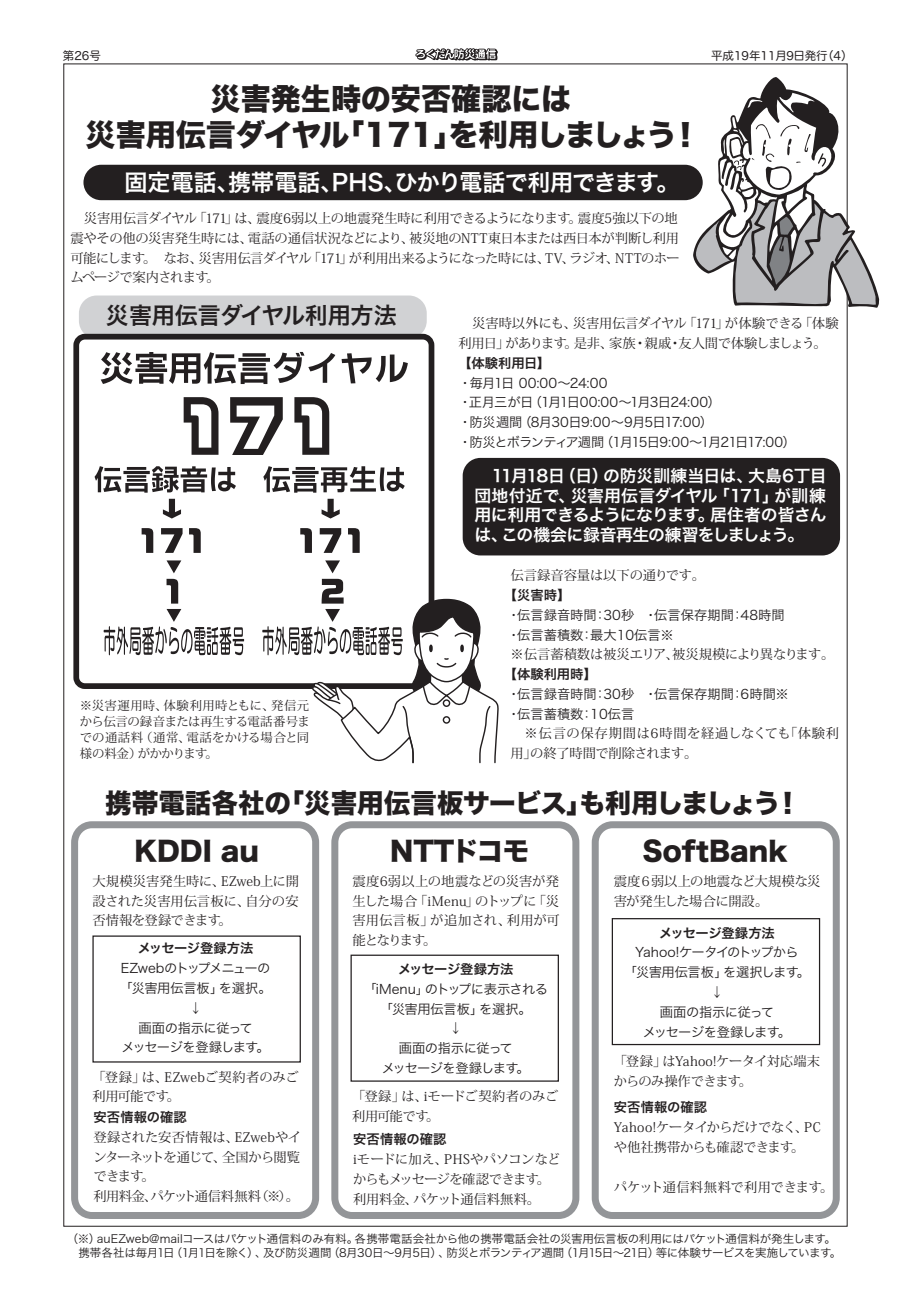
<style>
.page{position:relative;width:911px;height:1290px;background:#fff}
.page>*{position:absolute;margin:0;border:0;box-sizing:border-box;transform-origin:0 0}
.t1{font:30.12px/36.1px "Hira Kaku Std W8";letter-spacing:-.005em;color:#231f20;text-align:center}
.t2{font:26.62px/48.9px "Hira Kaku Std W8";color:#231f20}
.t3{font:23px "Hira Kaku Pro W6";letter-spacing:-.015em;color:#fff}
.t4{font:23px "Hira Kaku Pro W6";letter-spacing:-.015em;color:#231f20}
.t5{font:16.62px/19.8px "Hira Kaku Pro W6";letter-spacing:-.03em;color:#fff;text-align:justify}
.t6{font:13.12px/19.8px "Koz Min Std";letter-spacing:-.025em;color:#231f20}
.t7{font:13.12px/19.8px "Hira Kaku Pro W3";letter-spacing:-.055em;color:#231f20}
.t8{font:13.12px/19.8px "Hira Kaku Pro W3";letter-spacing:-.035em;color:#231f20;text-align:center}
.t9{font:13.12px/19.8px "Hira Kaku Pro W3";color:#231f20}
.t10{font:13.12px/19.8px "Koz Min Std";letter-spacing:-.005em;color:#231f20}
.t11{font:13.12px "Hira Kaku Pro W6";color:#231f20}
.t12{font:13.12px/19.8px "Koz Min Std";color:#231f20}
.t13{font:13.12px "Hira Kaku Pro W6";letter-spacing:-.02em;color:#231f20}
.t14{font:12.25px/16px "Koz Min Std";letter-spacing:-.02em;color:#231f20;text-align:justify}
.t15{font:11.5px "Hira Maru Pro W4";color:#231f20}
.t16{font:11.38px/14.1px "Hira Kaku Pro W3";letter-spacing:-.035em;color:#231f20}
</style>
<div class="page">
<div style="left:79px;top:295px;width:348px;height:44px;background:#d1d2d4;border-radius:18px"></div>
<div style="left:83px;top:165px;width:619px;height:35px;background:#231f20;border-radius:18px"></div>
<div style="left:463px;top:458px;width:377px;height:97px;background:#231f20;border-radius:18px"></div>
<svg style="left:414px;top:48px;width:85px;height:16px"></svg>
<svg style="left:693px;top:76px;width:186px;height:232px"></svg>
<div style="left:73px;top:334px;width:361px;height:355px;border:6px solid #231f20;border-radius:9px"></div>
<svg style="left:101px;top:352px;width:234px;height:32px"></svg>
<svg style="left:341px;top:353px;width:67px;height:30px"></svg>
<svg style="left:184px;top:397px;width:34px;height:58px"></svg>
<svg style="left:95px;top:466px;width:141px;height:27px"></svg>
<svg style="left:263px;top:466px;width:142px;height:27px"></svg>
<svg style="left:163px;top:499px;width:18px;height:19px"></svg>
<svg style="left:321px;top:499px;width:19px;height:19px"></svg>
<svg style="left:142px;top:528px;width:11px;height:25px"></svg>
<svg style="left:189px;top:528px;width:12px;height:25px"></svg>
<svg style="left:161px;top:528px;width:21px;height:25px"></svg>
<svg style="left:166px;top:560px;width:15px;height:13px"></svg>
<svg style="left:104px;top:579px;width:140px;height:76px"></svg>
<svg style="left:300px;top:528px;width:12px;height:25px"></svg>
<svg style="left:348px;top:528px;width:12px;height:25px"></svg>
<svg style="left:320px;top:528px;width:21px;height:25px"></svg>
<svg style="left:325px;top:560px;width:15px;height:13px"></svg>
<svg style="left:262px;top:579px;width:237px;height:185px"></svg>
<svg style="left:230px;top:397px;width:53px;height:58px"></svg>
<svg style="left:294px;top:397px;width:35px;height:58px"></svg>
<div style="left:71px;top:821px;width:248px;height:398px;border:7px solid #939598;border-radius:17px"></div>
<div style="left:331px;top:821px;width:248px;height:398px;border:7px solid #939598;border-radius:17px"></div>
<div style="left:592px;top:821px;width:247px;height:398px;border:7px solid #939598;border-radius:17px"></div>
<div style="left:611px;top:918px;width:209px;height:127px;border:1px solid #231f20"></div>
<div style="left:350px;top:954px;width:209px;height:128px;border:1px solid #231f20"></div>
<div style="left:92px;top:935px;width:209px;height:127px;border:1px solid #231f20"></div>
<p class="t15" style="left:63px;top:45px;width:40px">第26号</p>
<p class="t15" style="left:711px;top:45px;width:143px">平成19年11月9日発行（4）</p>
<h1 class="t1" style="left:86px;top:81px;width:616px">災害発生時の安否確認には<br>災害用伝言ダイヤル「171」を利用しましょう！</h1>
<h3 class="t3" style="left:125px;top:161px;width:556px">固定電話、携帯電話、PHS、ひかり電話で利用できます。</h3>
<p class="t6" style="left:70px;top:208px;width:610px">　災害用伝言ダイヤル「171」は、震度6弱以上の地震発生時に利用できるようになります。震度5強以下の地震やその他の災害発生時には、電話の通信状況などにより、被災地のNTT東日本または西日本が判断し利用可能にします。 なお、災害用伝言ダイヤル「171」が利用出来るようになった時には、TV、ラジオ、NTTのホームページで案内されます。</p>
<p class="t6" style="left:458px;top:314px;width:382px">　災害時以外にも、災害用伝言ダイヤル「171」が体験できる「体験利用日」があります。是非、家族・親戚・友人間で体験しましょう。</p>
<p class="t11" style="left:458px;top:351px;width:93px">【体験利用日】</p>
<p class="t7" style="left:458px;top:372px;width:339px">・毎月1日 00:00～24:00<br>・正月三が日（1月1日00:00～1月3日24:00）<br>・防災週間（8月30日9:00～9月5日17:00）<br>・防災とボランティア週間（1月15日9:00～1月21日17:00）</p>
<h3 class="t4" style="left:106px;top:294px;width:292px">災害用伝言ダイヤル利用方法</h3>
<p class="t14" style="left:80px;top:697px;width:232px">※災害運用時、体験利用時ともに、発信元から伝言の録音または再生する電話番号までの通話料（通常、電話をかける場合と同様の料金）がかかります。</p>
<p class="t5" style="left:474px;top:465px;width:354px">　11月18日（日）の防災訓練当日は、大島6丁目団地付近で、災害用伝言ダイヤル「171」が訓練用に利用できるようになります。居住者の皆さんは、この機会に録音再生の練習をしましょう。</p>
<p class="t6" style="left:510px;top:566px;width:196px">伝言録音容量は以下の通りです。</p>
<p class="t11" style="left:504px;top:583px;width:68px">【災害時】</p>
<p class="t9" style="left:507px;top:604px;width:279px">・伝言録音時間：30秒　・伝言保存期間：48時間・伝言蓄積数：最大10伝言※</p>
<p class="t6" style="left:510px;top:645px;width:325px">※伝言蓄積数は被災エリア、被災規模により異なります。</p>
<p class="t11" style="left:504px;top:662px;width:94px">【体験利用時】</p>
<p class="t9" style="left:507px;top:683px;width:283px">・伝言録音時間：30秒　・伝言保存期間：6時間※・伝言蓄積数：10伝言</p>
<p class="t12" style="left:510px;top:724px;width:330px">　※伝言の保存期間は6時間を経過しなくても「体験利用」の終了時間で削除されます。</p>
<h2 class="t2" style="left:134px;top:779px;width:668px;text-indent:-29px">携帯電話各社の「災害用伝言板サービス」も利用しましょう！<br>KDDI au</h2>
<h2 class="t2" style="left:390px;top:828px;width:141px">NTTドコモ</h2>
<h2 class="t2" style="left:642px;top:828px;width:147px">SoftBank</h2>
<p class="t6" style="left:92px;top:871px;width:208px;text-align:justify">大規模災害発生時に、EZweb上に開設された災害用伝言板に、自分の安否情報を登録できます。</p>
<p class="t13" style="left:138px;top:936px;width:117px">メッセージ登録方法</p>
<p class="t8" style="left:119px;top:957px;width:154px">EZwebのトップメニューの「災害用伝言板」を選択。↓<br>画面の指示に従って<br>メッセージを登録します。</p>
<p class="t10" style="left:92px;top:1067px;width:208px">「登録」は、EZwebご契約者のみご利用可能です。</p>
<p class="t11" style="left:93px;top:1105px;width:95px">安否情報の確認</p>
<p class="t6" style="left:93px;top:1127px;width:209px">登録された安否情報は、EZwebやインターネットを通じて、全国から閲覧できます。<br>利用料金、パケット通信料無料（※）。</p>
<p class="t6" style="left:352px;top:871px;width:209px;text-align:justify">震度6弱以上の地震などの災害が発生した場合「iMenu」のトップに「災害用伝言板」が追加され、利用が可能となります。</p>
<p class="t13" style="left:398px;top:957px;width:117px">メッセージ登録方法</p>
<p class="t8" style="left:363px;top:978px;width:186px">「iMenu」のトップに表示される「災害用伝言板」を選択。<br>↓<br>画面の指示に従って<br>メッセージを登録します。</p>
<p class="t6" style="left:352px;top:1087px;width:208px">「登録」は、iモードご契約者のみご利用可能です。</p>
<p class="t11" style="left:353px;top:1127px;width:95px">安否情報の確認</p>
<p class="t6" style="left:353px;top:1149px;width:209px">iモードに加え、PHSやパソコンなどからもメッセージを確認できます。利用料金、パケット通信料無料。</p>
<p class="t6" style="left:614px;top:871px;width:208px">震度６弱以上の地震など大規模な災害が発生した場合に開設。</p>
<p class="t13" style="left:659px;top:921px;width:117px">メッセージ登録方法</p>
<p class="t7" style="left:624px;top:942px;width:188px;text-align:center">Yahoo!ケータイのトップから<br>「災害用伝言板」を選択します。↓<br>画面の指示に従って<br>メッセージを登録します。</p>
<p class="t6" style="left:614px;top:1051px;width:208px">「登録」はYahoo!ケータイ対応端末からのみ操作できます。</p>
<p class="t11" style="left:614px;top:1095px;width:95px">安否情報の確認</p>
<p class="t6" style="left:614px;top:1117px;width:209px">Yahoo!ケータイからだけでなく、PCや他社携帯からも確認できます。</p>
<p class="t10" style="left:614px;top:1177px;width:221px">パケット通信料無料で利用できます。</p>
<p class="t16" style="left:67px;top:1230px;width:776px">（※）auEZweb@mailコースはパケット通信料のみ有料。各携帯電話会社から他の携帯電話会社の災害用伝言板の利用にはパケット通信料が発生します。　携帯各社は毎月1日（1月1日を除く）、及び防災週間（8月30日～9月5日）、防災とボランティア週間（1月15日～21日）等に体験サービスを実施しています。</p>
</div>
